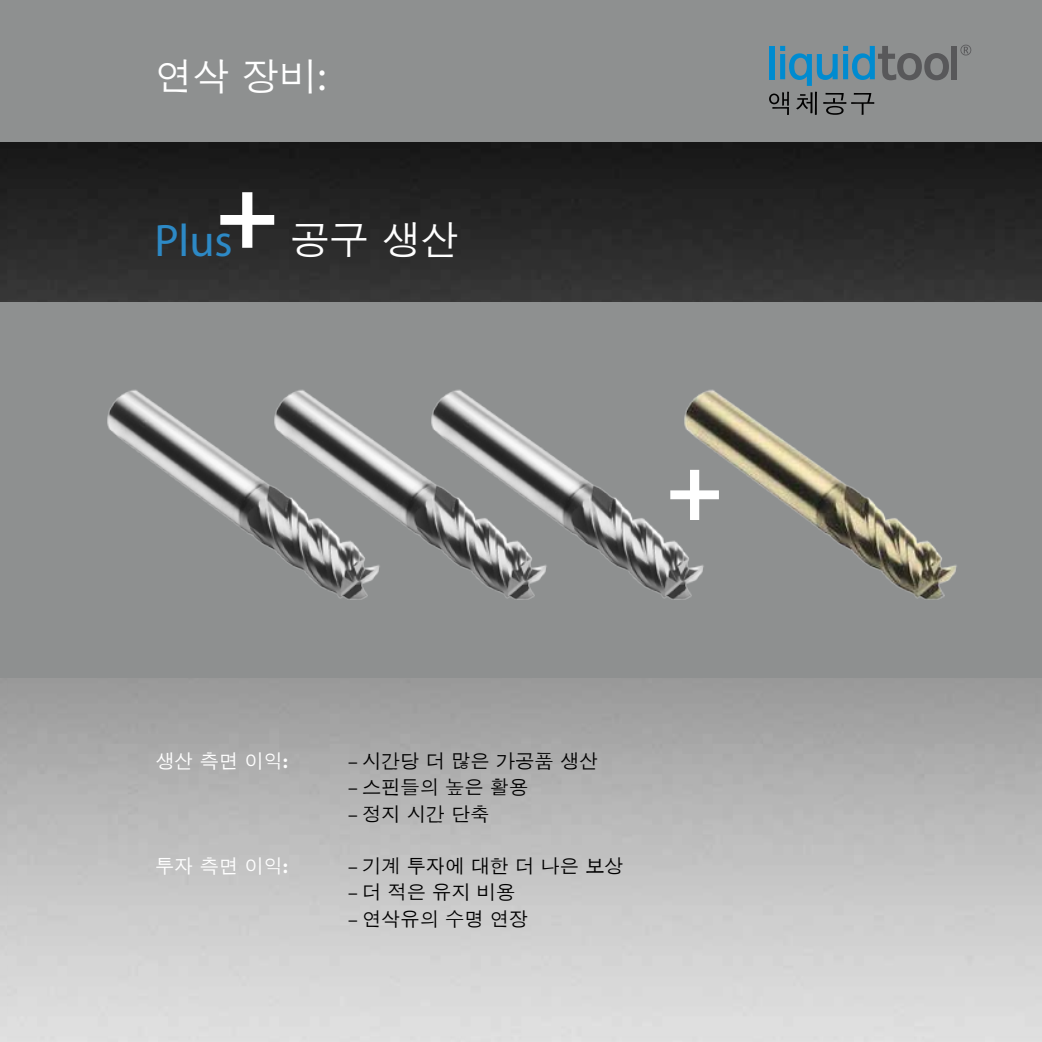
<style>
.page{position:relative;width:1042px;height:1042px;background:#fff}
.page>*{position:absolute;margin:0;border:0;box-sizing:border-box;transform-origin:0 0}
.t1{font:700 104.48px "Myriad Pro";color:#fff}
.t2{font:700 94.33px "Myriad Pro";color:#fff}
.t3{font:45.68px "Myriad Pro";color:#2d89c5}
.t4{font:39.2px "Apple Gothic";color:#fff}
.t5{font:37.62px "Apple Gothic";color:#fff}
.t6{font:19.25px "Apple Gothic";color:#000}
.t7{font:19.25px "Apple Gothic";color:#fff}
.s1{font-family:"Myriad Pro";font-size:42px}
.s2{font-family:"Myriad Pro";font-weight:700}
.s3{font-family:"Myriad Pro"}
</style>
<div class="page">
<img style="left:0;top:141px;width:1042px;height:901px">
<div style="left:0;top:0;width:1042px;height:141px;background:#8e9090"></div>
<div style="left:1px;top:302px;width:1041px;height:375px;background:#8e9090"></div>
<img style="left:107px;top:389px;width:162px;height:158px">
<img style="left:269px;top:389px;width:157px;height:211px">
<img style="left:426px;top:389px;width:252px;height:211px">
<img style="left:678px;top:389px;width:279px;height:211px">
<div style="left:769px;top:46px;width:5px;height:33px;background:#008bd0"></div>
<svg style="left:780px;top:46px;width:57px;height:40px"></svg>
<svg style="left:843px;top:46px;width:106px;height:34px"></svg>
<div style="left:951px;top:46px;width:6px;height:34px;background:#58585a"></div>
<svg style="left:960px;top:45px;width:11px;height:10px"></svg>
<svg style="left:769px;top:92px;width:20px;height:23px"></svg>
<svg style="left:796px;top:92px;width:21px;height:23px"></svg>
<svg style="left:823px;top:93px;width:51px;height:22px"></svg>
<h3 class="t5" style="left:155px;top:55px;width:173px">연삭 장비<span class="s1">:</span></h3>
<h1 class="t1" style="left:216px;top:144px;width:64px">+</h1>
<h3 class="t3" style="left:154px;top:213px;width:80px">Plus</h3>
<h3 class="t4" style="left:290px;top:217px;width:171px">공구 생산</h3>
<h2 class="t2" style="left:666px;top:427px;width:58px">+</h2>
<p class="t7" style="left:155px;top:750px;width:134px">생산 측면 이익<span class="s2">:</span></p>
<p class="t6" style="left:348px;top:750px;width:252px"><span class="s3">–</span> 시간당 더 많은 가공품 생산</p>
<p class="t6" style="left:348px;top:776px;width:182px"><span class="s3">–</span> 스핀들의 높은 활용</p>
<p class="t6" style="left:348px;top:802px;width:143px"><span class="s3">–</span> 정지 시간 단축</p>
<p class="t7" style="left:155px;top:855px;width:134px">투자 측면 이익<span class="s2">:</span></p>
<p class="t6" style="left:348px;top:855px;width:277px"><span class="s3">–</span> 기계 투자에 대한 더 나은 보상</p>
<p class="t6" style="left:348px;top:881px;width:168px"><span class="s3">–</span> 더 적은 유지 비용</p>
<p class="t6" style="left:348px;top:908px;width:182px"><span class="s3">–</span> 연삭유의 수명 연장</p>
</div>
